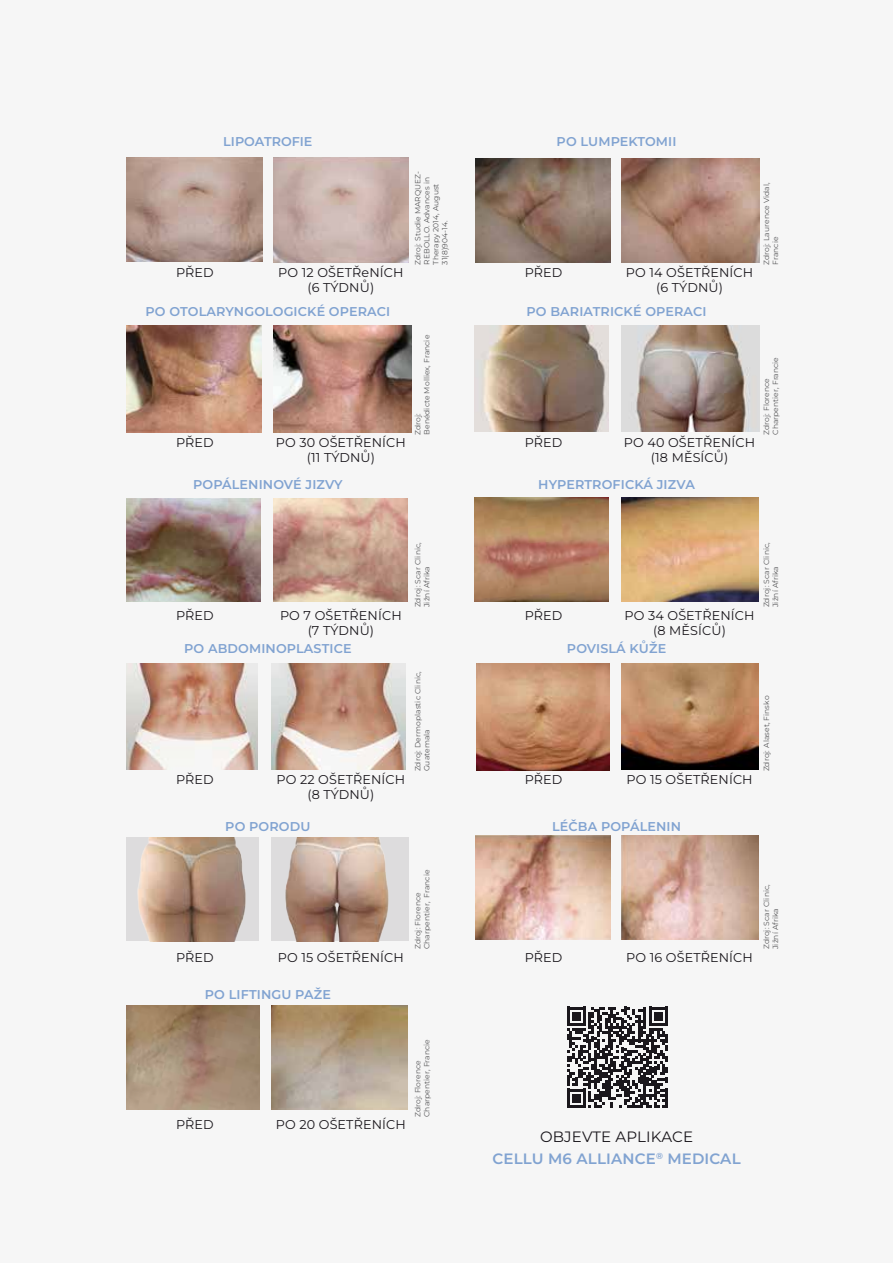
<style>
.page{position:relative;width:893px;height:1263px;background:#fff}
.page>*{position:absolute;margin:0;border:0;box-sizing:border-box;transform-origin:0 0}
.t1{font:600 15px/22.2px "Montserrat";letter-spacing:.01em;color:#81a3d1;text-align:center}
.t2{font:12.75px/15.3px "Montserrat";letter-spacing:.01em;color:#1a171c;text-align:center}
.t3{font:600 12.75px "Montserrat";letter-spacing:.01em;color:#81a3d1}
.t4{font:7.5px/9px "Montserrat";letter-spacing:.01em;color:#58585a}
.s1{font-weight:400;color:#1a171c}
</style>
<div class="page">
<div style="left:1px;top:0;width:892px;height:1263px;background:#f6f6f6"></div>
<img style="left:126px;top:158px;width:136px;height:103px">
<img style="left:273px;top:158px;width:136px;height:104px">
<img style="left:126px;top:326px;width:135px;height:106px">
<img style="left:273px;top:326px;width:138px;height:106px">
<img style="left:126px;top:498px;width:135px;height:104px">
<img style="left:273px;top:498px;width:135px;height:104px">
<img style="left:476px;top:158px;width:134px;height:104px">
<img style="left:621px;top:158px;width:138px;height:104px">
<img style="left:474px;top:326px;width:135px;height:106px">
<img style="left:621px;top:326px;width:138px;height:106px">
<img style="left:621px;top:498px;width:138px;height:103px">
<img style="left:474px;top:498px;width:134px;height:103px">
<img style="left:126px;top:663px;width:132px;height:107px">
<img style="left:271px;top:663px;width:134px;height:107px">
<img style="left:621px;top:663px;width:137px;height:107px">
<img style="left:477px;top:663px;width:132px;height:107px">
<div style="left:126px;top:838px;width:133px;height:103px;background:#dddcdd"></div>
<div style="left:271px;top:838px;width:138px;height:103px;background:#dddcdd"></div>
<img style="left:137px;top:838px;width:109px;height:103px">
<img style="left:285px;top:838px;width:104px;height:103px">
<img style="left:476px;top:836px;width:134px;height:103px">
<img style="left:621px;top:836px;width:138px;height:103px">
<img style="left:126px;top:1006px;width:133px;height:103px">
<img style="left:271px;top:1006px;width:137px;height:103px">
<svg style="left:567px;top:1007px;width:101px;height:101px"></svg>
<hr style="left:665px;top:1089px;width:3px;height:19px;background:#1a171c">
<h2 class="t3" style="left:223px;top:133px;width:91px">LIPOATROFIE</h2>
<h2 class="t3" style="left:557px;top:133px;width:121px">PO LUMPEKTOMII</h2>
<h2 class="t2" style="left:176px;top:265px;width:39px">PŘED</h2>
<h2 class="t2" style="left:278px;top:264px;width:127px">PO 12 OŠETŘeNÍCH (6 TÝDNŮ)</h2>
<p class="t4" style="left:413px;top:265px;width:95px;rotate:-90deg">Zdroj: Studie MARQUEZ-<br>REBOLLO. Advances in<br>Therapy 2014, August<br>31(8)904-14.</p>
<h2 class="t2" style="left:525px;top:265px;width:39px">PŘED</h2>
<h2 class="t2" style="left:626px;top:264px;width:129px">PO 14 OŠETŘENÍCH (6 TÝDNŮ)</h2>
<p class="t4" style="left:762px;top:265px;width:83px;rotate:-90deg">Zdroj: Laurence Vidal,<br>Francie</p>
<h2 class="t3" style="left:146px;top:303px;width:246px">PO OTOLARYNGOLOGICKÉ OPERACI</h2>
<h2 class="t3" style="left:526px;top:303px;width:182px">PO BARIATRICKÉ OPERACI</h2>
<h2 class="t2" style="left:176px;top:435px;width:39px">PŘED</h2>
<h2 class="t2" style="left:276px;top:435px;width:131px">PO 30 OŠETŘENÍCH (11 TÝDNŮ)</h2>
<p class="t4" style="left:413px;top:435px;width:101px;rotate:-90deg">Zdroj:<br>Benédicte Molliex, Francie</p>
<h2 class="t2" style="left:525px;top:435px;width:39px">PŘED</h2>
<h2 class="t2" style="left:624px;top:435px;width:133px">PO 40 OŠETŘENÍCH (18 MĚSÍCŮ)</h2>
<p class="t4" style="left:762px;top:435px;width:79px;rotate:-90deg">Zdroj: Florence<br>Charpentier, Francie</p>
<h2 class="t3" style="left:193px;top:476px;width:151px">POPÁLENINOVÉ JIZVY</h2>
<h2 class="t3" style="left:538px;top:476px;width:158px">HYPERTROFICKÁ JIZVA</h2>
<h2 class="t2" style="left:176px;top:607px;width:39px">PŘED</h2>
<h2 class="t2" style="left:280px;top:607px;width:123px">PO 7 OŠETŘENÍCH (7 TÝDNŮ)</h2>
<p class="t4" style="left:413px;top:607px;width:67px;rotate:-90deg">Zdroj: Scar Clinic,<br>Jižní Afrika</p>
<h2 class="t2" style="left:525px;top:607px;width:39px">PŘED</h2>
<h2 class="t2" style="left:625px;top:607px;width:131px">PO 34 OŠETŘENÍCH (8 MĚSÍCŮ)</h2>
<p class="t4" style="left:762px;top:607px;width:67px;rotate:-90deg">Zdroj: Scar Clinic,<br>Jižní Afrika</p>
<h2 class="t3" style="left:184px;top:640px;width:169px">PO ABDOMINOPLASTICE</h2>
<h2 class="t3" style="left:567px;top:640px;width:101px">POVISLÁ KŮŽE</h2>
<h2 class="t2" style="left:176px;top:771px;width:39px">PŘED</h2>
<h2 class="t2" style="left:276px;top:771px;width:130px">PO 22 OŠETŘENÍCH (8 TÝDNŮ)</h2>
<p class="t4" style="left:413px;top:771px;width:102px;rotate:-90deg">Zdroj: Dermoplastic Clinic,<br>Guatemala</p>
<h2 class="t2" style="left:525px;top:771px;width:39px">PŘED</h2>
<h2 class="t2" style="left:626px;top:771px;width:128px">PO 15 OŠETŘENÍCH</h2>
<p class="t4" style="left:762px;top:771px;width:77px;rotate:-90deg">Zdroj: Alaset, Finsko</p>
<h2 class="t3" style="left:225px;top:818px;width:87px">PO PORODU</h2>
<h2 class="t3" style="left:552px;top:818px;width:131px">LÉČBA POPÁLENIN</h2>
<h2 class="t2" style="left:176px;top:949px;width:39px">PŘED</h2>
<h2 class="t2" style="left:278px;top:949px;width:128px">PO 15 OŠETŘENÍCH</h2>
<p class="t4" style="left:413px;top:949px;width:81px;rotate:-90deg">Zdroj: Florence<br>Charpentier, Francie</p>
<h2 class="t2" style="left:525px;top:949px;width:39px">PŘED</h2>
<h2 class="t2" style="left:626px;top:949px;width:128px">PO 16 OŠETŘENÍCH</h2>
<p class="t4" style="left:762px;top:949px;width:67px;rotate:-90deg">Zdroj: Scar Clinic,<br>Jižní Afrika</p>
<h2 class="t3" style="left:205px;top:985px;width:128px">PO LIFTINGU PAŽE</h2>
<h2 class="t2" style="left:176px;top:1117px;width:39px">PŘED</h2>
<h2 class="t2" style="left:276px;top:1117px;width:131px">PO 20 OŠETŘENÍCH</h2>
<p class="t4" style="left:413px;top:1117px;width:79px;rotate:-90deg">Zdroj: Florence<br>Charpentier, Francie</p>
<h1 class="t1" style="left:492px;top:1125px;width:250px"><span class="s1">OBJEVTE APLIKACE<br></span>CELLU M6 ALLIANCE<sup>®</sup> MEDICAL</h1>
</div>
